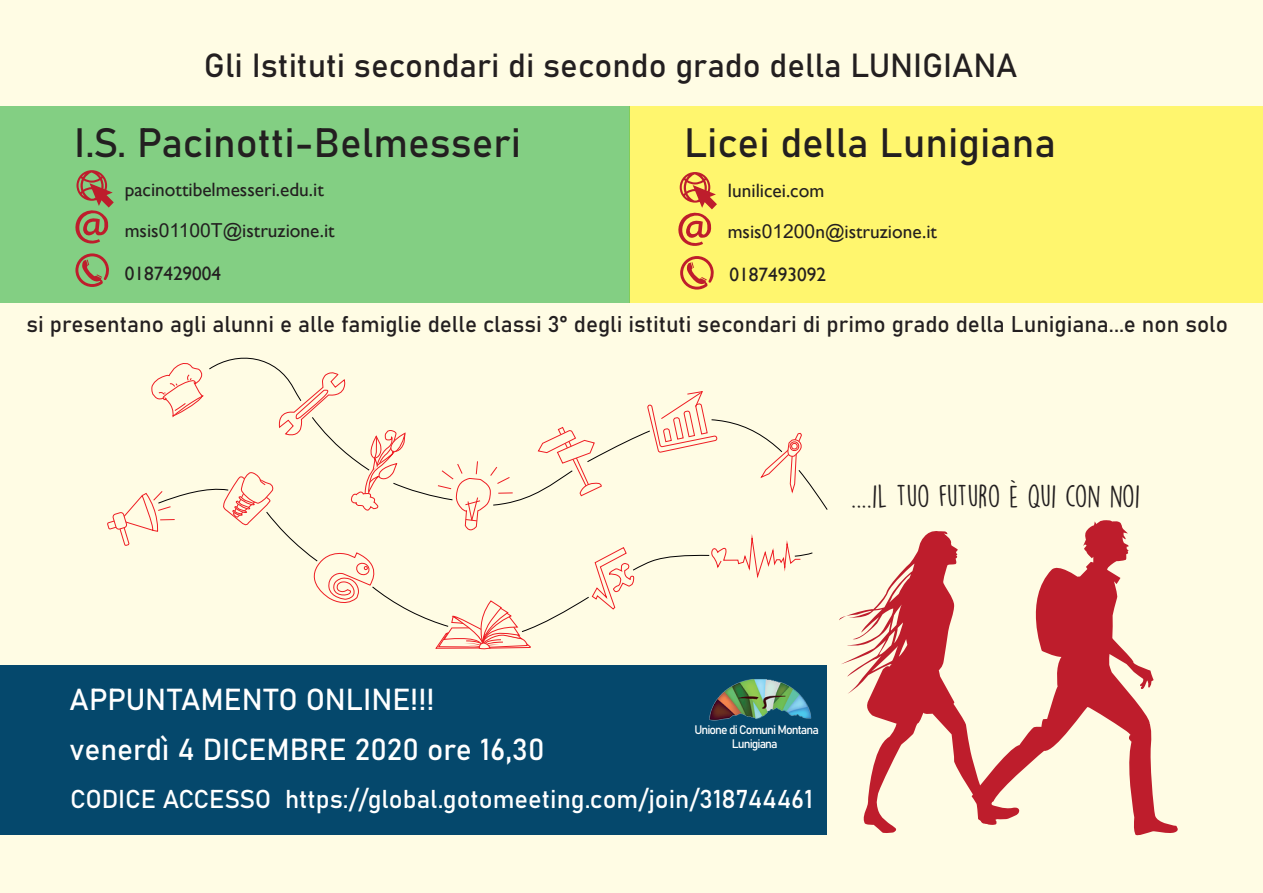
<style>
.page{position:relative;width:1263px;height:893px;background:#fffce4}
.page>*{position:absolute;margin:0;border:0;box-sizing:border-box;transform-origin:0 0}
.t1{font:40.5px "Bahnschrift";color:#231f20}
.t2{font:33px "Bahnschrift";color:#231f20}
.t3{font:30px/50.2px "Bahnschrift";color:#fff}
.t4{font:28.95px "DK Lemon Yellow Sun";color:#231f20}
.t5{font:25.5px "Bahnschrift";color:#fff}
.t6{font:22.5px "Bahnschrift";color:#231f20}
.t7{font:19.35px/41px "Gill Sans";color:#231f20}
.t8{font:12.15px/14.1px "Bahnschrift";letter-spacing:-.075em;color:#fff;text-align:center}
.s1{font-family:"Arial"}
</style>
<div class="page">
<div style="left:629px;top:106px;width:634px;height:196px;background:#fff66e"></div>
<div style="left:0;top:106px;width:629px;height:196px;background:#83cf83"></div>
<div style="left:0;top:666px;width:827px;height:169px;background:#05486c"></div>
<svg style="left:841px;top:531px;width:131px;height:302px"></svg>
<svg style="left:839px;top:616px;width:7px;height:4px"></svg>
<svg style="left:972px;top:520px;width:206px;height:316px"></svg>
<svg style="left:107px;top:357px;width:721px;height:309px"></svg>
<svg style="left:678px;top:172px;width:39px;height:74px"></svg>
<svg style="left:680px;top:256px;width:34px;height:34px"></svg>
<svg style="left:75px;top:170px;width:39px;height:74px"></svg>
<svg style="left:75px;top:253px;width:34px;height:34px"></svg>
<img style="left:709px;top:679px;width:103px;height:47px">
<h2 class="t2" style="left:204px;top:45px;width:815px">Gli Istituti secondari di secondo grado della LUNIGIANA</h2>
<h1 class="t1" style="left:74px;top:117px;width:448px">I.S. Pacinotti-Belmesseri</h1>
<h1 class="t1" style="left:684px;top:117px;width:373px">Licei della Lunigiana</h1>
<p class="t7" style="left:125px;top:170px;width:211px;line-height:40.3px">pacinottibelmesseri.edu.it msis<span class="s1">01100T</span>@istruzione.it</p>
<p class="t7" style="left:125px;top:253px;width:98px">0187429004</p>
<p class="t6" style="left:27px;top:310px;width:1203px">si presentano agli alunni e alle famiglie delle classi 3° degli istituti secondari di primo grado della Lunigiana...e non solo</p>
<p class="t7" style="left:728px;top:170px;width:211px">lunilicei.com msis<span class="s1">01200</span>n@istruzione.it</p>
<p class="t7" style="left:729px;top:255px;width:98px">0187493092</p>
<h3 class="t4" style="left:851px;top:478px;width:291px">....IL TUO FUTURO È QUI CON NOI</h3>
<h3 class="t3" style="left:70px;top:674px;width:477px">APPUNTAMENTO ONLINE!!!<br>venerdì 4 DICEMBRE 2020 ore 16,30</h3>
<p class="t8" style="left:694px;top:723px;width:126px">Unione di Comuni Montana<br>Lunigiana</p>
<h3 class="t5" style="left:70px;top:783px;width:744px">CODICE ACCESSO https://global.gotomeeting.com/join/318744461</h3>
</div>
